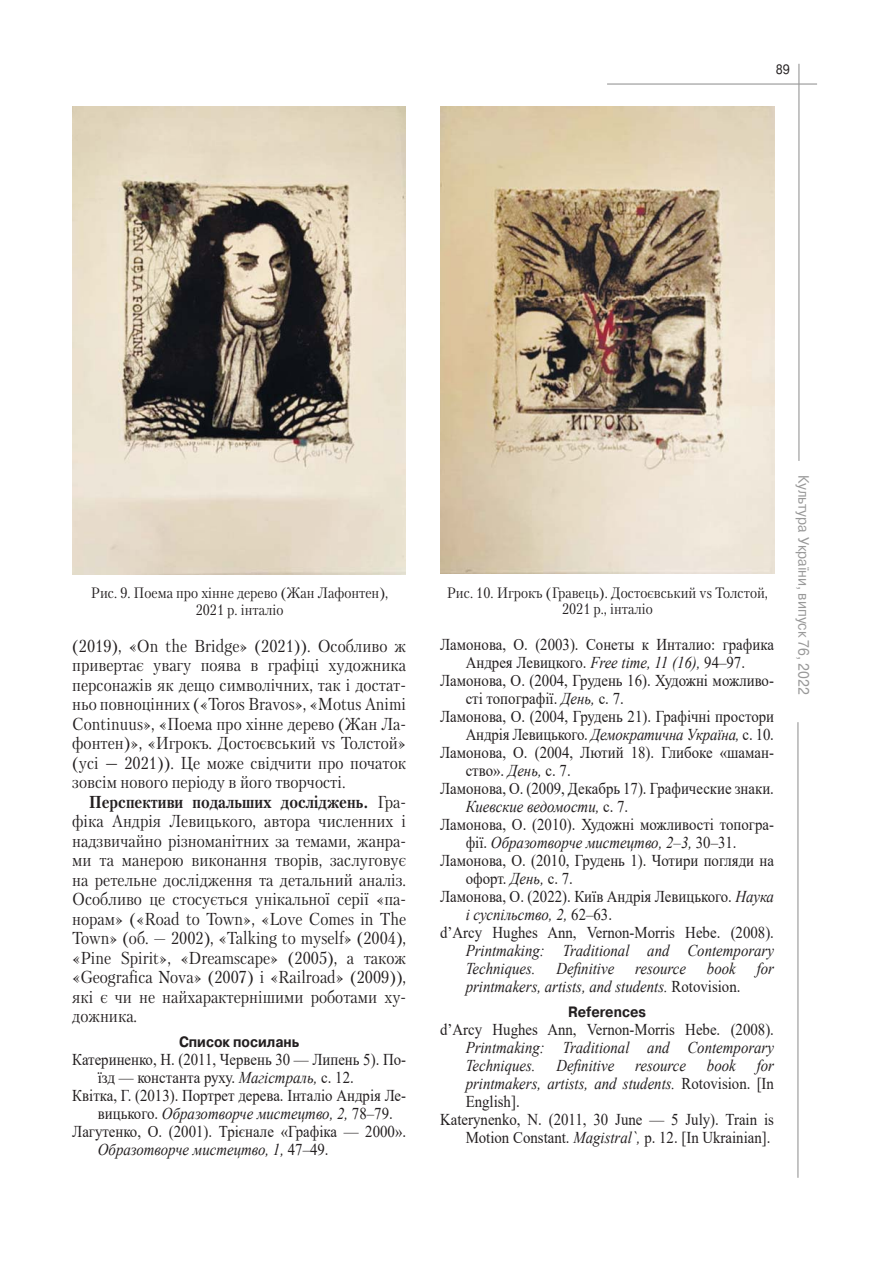
<style>
.page{position:relative;width:893px;height:1263px;background:#fff}
.page>*{position:absolute;margin:0;border:0;box-sizing:border-box;transform-origin:0 0}
.t1{font:17.25px/19.5px "Petersburg C";color:#231f20;text-align:justify;scale:.9 1}
.t2{font:16.5px "Times New Roman";color:#231f20;scale:.9 1}
.t3{font:italic 16.5px/18px "Times New Roman";color:#231f20;scale:.9 1}
.t4{font:15px/16.5px "Petersburg C";color:#231f20;text-align:center;scale:.9 1}
.t5{font:15px "Pragmatica C";color:#989898;scale:.9 1}
.t6{font:700 15px "Pragmatica C";color:#231f20;scale:.9 1}
.t7{font:13.5px "Pragmatica C";color:#231f20;scale:.9 1}
.s1{font-weight:700}
.s2{font-style:italic}
.s3{font-style:normal}
</style>
<div class="page">
<hr style="left:798px;top:64px;width:1px;height:397px;background:#989898">
<hr style="left:797px;top:722px;width:1px;height:456px;background:#989898">
<hr style="left:607px;top:83px;width:210px;height:2px;background:#989898">
<img style="left:73px;top:106px;width:333px;height:468px">
<img style="left:440px;top:107px;width:334px;height:467px">
<p class="t7" style="left:776px;top:65px;width:17px">89</p>
<p class="t4" style="left:91px;top:585px;width:332px">Рис. 9. Поема про хінне дерево (Жан Лафонтен),<br>2021 р. інталіо</p>
<p class="t4" style="left:447px;top:585px;width:358px">Рис. 10. Игрокъ (Гравець). Достоєвський vs Толстой,<br>2021 р., інталіо</p>
<p class="t1" style="left:72px;top:637px;width:372px">(2019), «On the Bridge» (2021)). Особливо ж привертає увагу поява в графіці художника персонажів як дещо символічних, так і достат&shy;ньо повноцінних («Toros Bravos», «Motus Animi Continuus», «Поема про хінне дерево (Жан Ла&shy;фонтен)», «Игрокъ. Достоєвський vs Толстой» (усі <span class="s1">—</span> 2021)). Це може свідчити про початок зовсім нового періоду в його творчості.</p>
<p class="t1" style="left:72px;top:793px;width:372px;text-indent:17px"><span class="s1">Перспективи подальших досліджень.</span> Гра&shy;фіка Андрія Левицького, автора численних і надзвичайно різноманітних за темами, жанра&shy;ми та манерою виконання творів, заслуговує на ретельне дослідження та детальний аналіз.<br>Особливо це стосується унікальної серії «па&shy;норам» («Road to Town», «Love Comes in The Town» (об. — 2002), «Talking to myself» (2004), «Pine Spirit», «Dreamscape» (2005), а також «Geografica Nova» (2007) і «Railroad» (2009)), які є чи не найхарактернішими роботами ху&shy;дожника.</p>
<p class="t6" style="left:179px;top:1037px;width:135px">Список посилань</p>
<p class="t2" style="left:72px;top:1051px;width:372px">Катериненко, Н. (2011, Червень 30 — Липень 5). По-</p>
<p class="t2" style="left:98px;top:1069px;width:286px">їзд — константа руху. <span class="s2">Магістраль,</span> с. 12.</p>
<p class="t2" style="left:72px;top:1087px;width:372px">Квітка, Г. (2013). Портрет дерева. Інталіо Андрія Ле-</p>
<p class="t3" style="left:98px;top:1105px;width:329px"><span class="s3">вицького.</span> Образотворче мистецтво, 2, <span class="s3">78–79.</span></p>
<p class="t2" style="left:72px;top:1123px;width:372px">Лагутенко, О. (2001). Трієнале «Графіка — 2000».</p>
<p class="t3" style="left:98px;top:1141px;width:258px">Образотворче мистецтво, 1, <span class="s3">47–49.</span></p>
<p class="t2" style="left:440px;top:635px;width:372px">Ламонова, О. (2003). Сонеты к Инталио: графика</p>
<p class="t2" style="left:466px;top:653px;width:312px">Андрея Левицкого. <span class="s2">Free time, 11 (16),</span> 94–97.</p>
<p class="t2" style="left:440px;top:671px;width:372px">Ламонова, О. (2004, Грудень 16). Художні можливо-</p>
<p class="t2" style="left:466px;top:689px;width:177px">сті топографії. <span class="s2">День,</span> с. 7.</p>
<p class="t2" style="left:440px;top:707px;width:372px">Ламонова, О. (2004, Грудень 21). Графічні простори</p>
<p class="t2" style="left:466px;top:725px;width:344px">Андрія Левицького. <span class="s2">Демократична Україна,</span> с. 10.</p>
<p class="t2" style="left:440px;top:743px;width:372px">Ламонова, О. (2004, Лютий 18). Глибоке «шаман-</p>
<p class="t2" style="left:466px;top:761px;width:118px">ство». <span class="s2">День,</span> с. 7.</p>
<p class="t2" style="left:440px;top:779px;width:372px">Ламонова, О. (2009, Декабрь 17). Графические знаки.</p>
<p class="t3" style="left:466px;top:797px;width:182px">Киевские ведомости, <span class="s3">с. 7.</span></p>
<p class="t2" style="left:440px;top:815px;width:372px">Ламонова, О. (2010). Художні можливості топогра-</p>
<p class="t3" style="left:466px;top:833px;width:303px"><span class="s3">фії.</span> Образотворче мистецтво, 2–3, <span class="s3">30–31.</span></p>
<p class="t2" style="left:440px;top:851px;width:372px">Ламонова, О. (2010, Грудень 1). Чотири погляди на</p>
<p class="t2" style="left:466px;top:869px;width:121px">офорт. <span class="s2">День,</span> с. 7.</p>
<p class="t2" style="left:440px;top:887px;width:372px">Ламонова, О. (2022). Київ Андрія Левицького. <span class="s2">Наука</span></p>
<p class="t3" style="left:466px;top:905px;width:164px">і суспільство, 2, <span class="s3">62–63.</span></p>
<p class="t2" style="left:440px;top:923px;width:372px">d’Arcy Hughes Ann, Vernon-Morris Hebe. (2008).</p>
<p class="t3" style="left:466px;top:941px;width:344px">Printmaking: Traditional and Contemporary<br>Techniques.</p>
<p class="t3" style="left:556px;top:959px;width:66px">Definitive</p>
<p class="t3" style="left:635px;top:959px;width:58px">resource</p>
<p class="t3" style="left:707px;top:959px;width:34px">book</p>
<p class="t3" style="left:757px;top:959px;width:21px">for</p>
<p class="t3" style="left:466px;top:977px;width:307px">printmakers, artists, and students. <span class="s3">Rotovision.</span></p>
<p class="t6" style="left:568px;top:1006px;width:88px">References</p>
<p class="t2" style="left:440px;top:1020px;width:372px">d’Arcy Hughes Ann, Vernon-Morris Hebe. (2008).</p>
<p class="t3" style="left:466px;top:1038px;width:344px">Printmaking: Traditional and Contemporary<br>Techniques.</p>
<p class="t3" style="left:556px;top:1056px;width:66px">Definitive</p>
<p class="t3" style="left:635px;top:1056px;width:58px">resource</p>
<p class="t3" style="left:707px;top:1056px;width:34px">book</p>
<p class="t3" style="left:757px;top:1056px;width:21px">for</p>
<p class="t3" style="left:466px;top:1074px;width:344px">printmakers, artists, and students. <span class="s3">Rotovision. [In</span></p>
<p class="t2" style="left:466px;top:1092px;width:62px">English].</p>
<p class="t2" style="left:440px;top:1110px;width:372px">Katerynenko, N. (2011, 30 June — 5 July). Train is</p>
<p class="t2" style="left:466px;top:1128px;width:340px">Motion Constant. <span class="s2">Magistral`,</span> р. 12. [In Ukrainian].</p>
<p class="t5" style="left:809px;top:475px;width:245px;rotate:90deg">Культура України, випуск 76, 2022</p>
</div>
